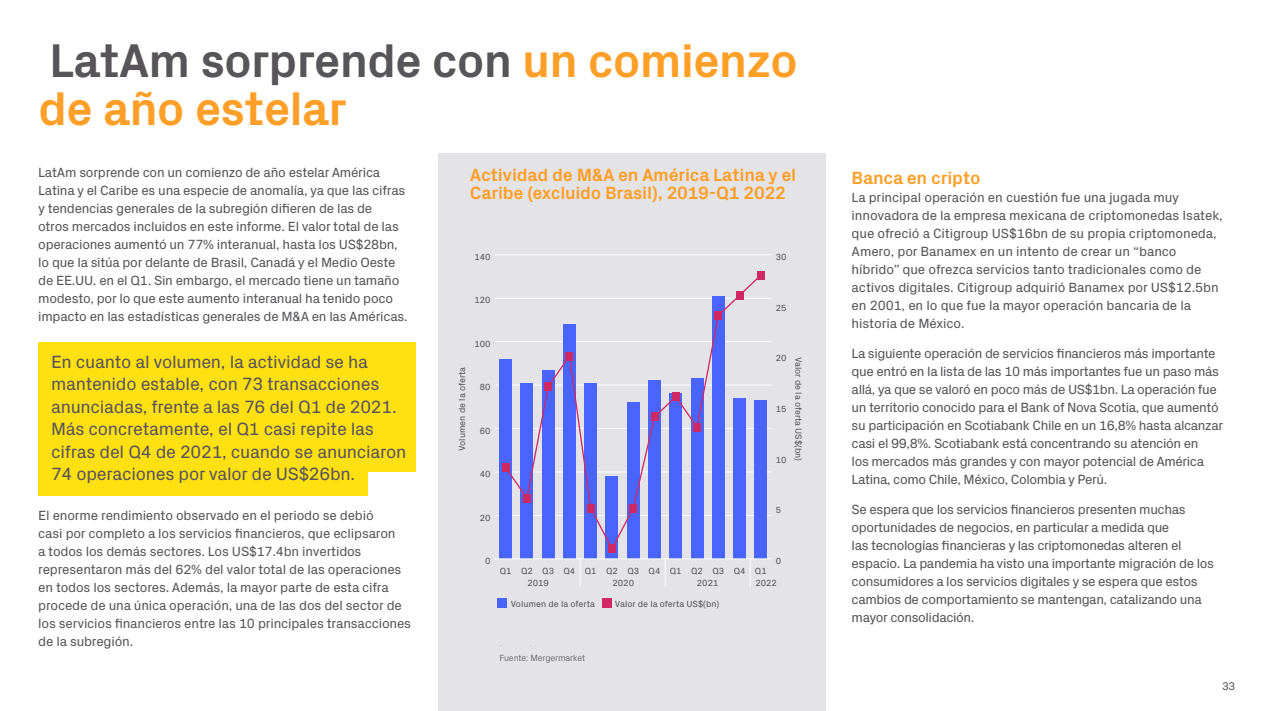
<style>
.page{position:relative;width:1263px;height:711px;background:#fff}
.page>*{position:absolute;margin:0;border:0;box-sizing:border-box;transform-origin:0 0}
.t1{font:700 48px/48px "Px Grotesk";letter-spacing:-.02em;color:#ff9f27}
.t2{font:18px/22.5px "Px Grotesk";letter-spacing:-.015em;color:#575559}
.t3{font:700 18px/18px "Px Grotesk";letter-spacing:-.015em;color:#ff9f27}
.t4{font:13.5px/18px "Px Grotesk";letter-spacing:-.02em;color:#575559}
.t5{font:11.25px "Px Grotesk";color:#575559}
.t6{font:9px "Px Grotesk";color:#575559}
.t7{font:300 9px "Px Grotesk";letter-spacing:-.015em;color:#575559}
.s1{color:#575559}
</style>
<div class="page">
<div style="left:438px;top:153px;width:387px;height:557px;background:#e4e3e8"></div>
<div style="left:38px;top:342px;width:378px;height:129px;background:#ffe010"></div>
<div style="left:38px;top:367px;width:330px;height:128px;background:#ffe010"></div>
<hr style="left:495px;top:514px;width:276px;height:1px;background:#fff">
<hr style="left:495px;top:471px;width:276px;height:1px;background:#fff">
<hr style="left:495px;top:428px;width:276px;height:1px;background:#fff">
<hr style="left:495px;top:384px;width:276px;height:1px;background:#fff">
<hr style="left:495px;top:341px;width:276px;height:1px;background:#fff">
<hr style="left:495px;top:297px;width:276px;height:1px;background:#fff">
<hr style="left:495px;top:254px;width:276px;height:1px;background:#fff">
<div style="left:499px;top:359px;width:13px;height:199px;background:#4a65ff"></div>
<div style="left:520px;top:382px;width:13px;height:176px;background:#4a65ff"></div>
<div style="left:542px;top:369px;width:13px;height:189px;background:#4a65ff"></div>
<div style="left:563px;top:324px;width:13px;height:234px;background:#4a65ff"></div>
<div style="left:584px;top:382px;width:13px;height:176px;background:#4a65ff"></div>
<div style="left:606px;top:476px;width:12px;height:82px;background:#4a65ff"></div>
<div style="left:627px;top:402px;width:13px;height:156px;background:#4a65ff"></div>
<div style="left:648px;top:380px;width:13px;height:178px;background:#4a65ff"></div>
<div style="left:669px;top:393px;width:13px;height:165px;background:#4a65ff"></div>
<div style="left:691px;top:378px;width:12px;height:180px;background:#4a65ff"></div>
<div style="left:712px;top:296px;width:13px;height:262px;background:#4a65ff"></div>
<div style="left:733px;top:398px;width:13px;height:160px;background:#4a65ff"></div>
<div style="left:754px;top:400px;width:13px;height:158px;background:#4a65ff"></div>
<svg style="left:505px;top:278px;width:256px;height:271px"></svg>
<div style="left:502px;top:463px;width:7px;height:8px;background:#d02862"></div>
<div style="left:523px;top:493px;width:8px;height:8px;background:#d02862"></div>
<div style="left:544px;top:382px;width:8px;height:8px;background:#d02862"></div>
<div style="left:566px;top:352px;width:7px;height:8px;background:#d02862"></div>
<div style="left:587px;top:503px;width:8px;height:9px;background:#d02862"></div>
<div style="left:608px;top:544px;width:8px;height:8px;background:#d02862"></div>
<div style="left:629px;top:503px;width:8px;height:9px;background:#d02862"></div>
<div style="left:651px;top:412px;width:7px;height:9px;background:#d02862"></div>
<div style="left:672px;top:392px;width:8px;height:8px;background:#d02862"></div>
<div style="left:693px;top:422px;width:8px;height:9px;background:#d02862"></div>
<div style="left:714px;top:311px;width:8px;height:8px;background:#d02862"></div>
<div style="left:736px;top:291px;width:7px;height:8px;background:#d02862"></div>
<div style="left:757px;top:271px;width:8px;height:8px;background:#d02862"></div>
<hr style="left:495px;top:558px;width:276px;height:1px;background:#fff">
<svg style="left:750px;top:559px;width:1px;height:27px"></svg>
<svg style="left:665px;top:559px;width:1px;height:27px"></svg>
<svg style="left:580px;top:559px;width:1px;height:27px"></svg>
<div style="left:497px;top:598px;width:9px;height:9px;background:#4a65ff"></div>
<div style="left:602px;top:598px;width:9px;height:9px;background:#d02862"></div>
<h1 class="t1" style="left:38px;top:34px;width:761px"><span class="s1">LatAm sorprende con</span> un comienzo de año estelar</h1>
<p class="t4" style="left:38px;top:162px;width:371px">LatAm sorprende con un comienzo de año estelar América Latina y el Caribe es una especie de anomalía, ya que las cifras y tendencias generales de la subregión difieren de las de<br>otros mercados incluidos en este informe. El valor total de las operaciones aumentó un 77% interanual, hasta los US$28bn, lo que la sitúa por delante de Brasil, Canadá y el Medio Oeste de EE.UU. en el Q1. Sin embargo, el mercado tiene un tamaño modesto, por lo que este aumento interanual ha tenido poco impacto en las estadísticas generales de M&amp;A en las Américas.</p>
<p class="t2" style="left:51px;top:349px;width:357px">En cuanto al volumen, la actividad se ha mantenido estable, con 73 transacciones anunciadas, frente a las 76 del Q1 de 2021.<br>Más concretamente, el Q1 casi repite las cifras del Q4 de 2021, cuando se anunciaron 74 operaciones por valor de US$26bn.</p>
<p class="t4" style="left:38px;top:504px;width:374px">El enorme rendimiento observado en el periodo se debió<br>casi por completo a los servicios financieros, que eclipsaron<br>a todos los demás sectores. Los US$17.4bn invertidos representaron más del 62% del valor total de las operaciones en todos los sectores. Además, la mayor parte de esta cifra procede de una única operación, una de las dos del sector de los servicios financieros entre las 10 principales transacciones de la subregión.</p>
<h2 class="t3" style="left:470px;top:164px;width:328px">Actividad de M&amp;A en América Latina y el<br>Caribe (excluido Brasil), 2019-Q1 2022</h2>
<p class="t6" style="left:474px;top:250px;width:18px">140</p>
<p class="t6" style="left:474px;top:293px;width:18px">120</p>
<p class="t6" style="left:456px;top:450px;width:86px;rotate:-90deg">Volumen de la oferta</p>
<p class="t6" style="left:454px;top:432px;width:51px;rotate:-90deg">Deal volume</p>
<p class="t6" style="left:474px;top:337px;width:18px">100</p>
<p class="t6" style="left:480px;top:380px;width:12px">80</p>
<p class="t6" style="left:480px;top:424px;width:12px">60</p>
<p class="t6" style="left:480px;top:467px;width:12px">40</p>
<p class="t6" style="left:480px;top:510px;width:12px">20</p>
<p class="t6" style="left:776px;top:250px;width:12px">30</p>
<p class="t6" style="left:776px;top:301px;width:12px">25</p>
<p class="t6" style="left:776px;top:351px;width:12px">20</p>
<p class="t6" style="left:776px;top:402px;width:12px">15</p>
<p class="t6" style="left:776px;top:452px;width:12px">10</p>
<p class="t6" style="left:805px;top:356px;width:106px;rotate:90deg">Valor de la oferta US$(bn)</p>
<p class="t6" style="left:807px;top:368px;width:79px;rotate:90deg">Deal value US$(bn)</p>
<p class="t6" style="left:776px;top:503px;width:7px">5</p>
<p class="t6" style="left:485px;top:554px;width:7px">0</p>
<p class="t6" style="left:500px;top:564px;width:268px">Q1 Q2 Q3 Q4 Q1 Q2 Q3 Q4 Q1 Q2 Q3 Q4 Q1</p>
<p class="t6" style="left:776px;top:554px;width:7px">0</p>
<p class="t6" style="left:527px;top:575px;width:23px">2019</p>
<p class="t6" style="left:612px;top:575px;width:23px">2020</p>
<p class="t6" style="left:697px;top:575px;width:23px">2021</p>
<p class="t6" style="left:755px;top:575px;width:23px">2022</p>
<p class="t6" style="left:511px;top:597px;width:86px">Volumen de la oferta</p>
<p class="t6" style="left:615px;top:597px;width:106px">Valor de la oferta US$(bn)</p>
<p class="t6" style="left:513px;top:597px;width:51px">Deal volume</p>
<p class="t6" style="left:589px;top:597px;width:79px">Deal value US$(bn)</p>
<p class="t7" style="left:499px;top:650px;width:87px">Fuente: Mergermarket</p>
<h2 class="t3" style="left:852px;top:167px;width:130px">Banca en cripto</h2>
<p class="t4" style="left:852px;top:187px;width:373px">La principal operación en cuestión fue una jugada muy innovadora de la empresa mexicana de criptomonedas Isatek, que ofreció a Citigroup US$16bn de su propia criptomoneda, Amero, por Banamex en un intento de crear un “banco híbrido” que ofrezca servicios tanto tradicionales como de activos digitales. Citigroup adquirió Banamex por US$12.5bn en 2001, en lo que fue la mayor operación bancaria de la historia de México.</p>
<p class="t4" style="left:852px;top:343px;width:373px">La siguiente operación de servicios financieros más importante que entró en la lista de las 10 más importantes fue un paso más allá, ya que se valoró en poco más de US$1bn. La operación fue un territorio conocido para el Bank of Nova Scotia, que aumentó su participación en Scotiabank Chile en un 16,8% hasta alcanzar casi el 99,8%. Scotiabank está concentrando su atención en<br>los mercados más grandes y con mayor potencial de América Latina, como Chile, México, Colombia y Perú.</p>
<p class="t4" style="left:852px;top:499px;width:364px">Se espera que los servicios financieros presenten muchas oportunidades de negocios, en particular a medida que<br>las tecnologías financieras y las criptomonedas alteren el espacio. La pandemia ha visto una importante migración de los consumidores a los servicios digitales y se espera que estos cambios de comportamiento se mantengan, catalizando una mayor consolidación.</p>
<p class="t5" style="left:1222px;top:677px;width:15px">33</p>
</div>
